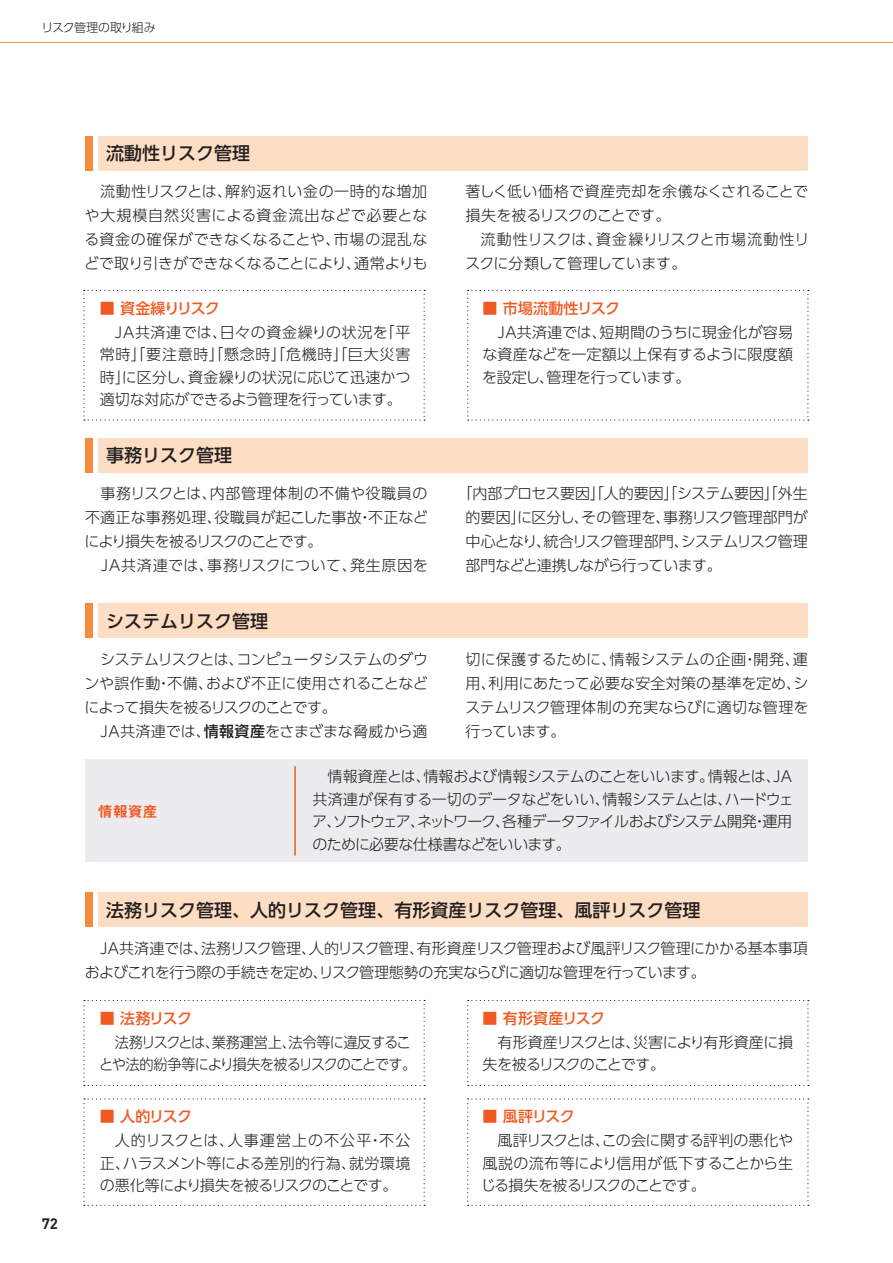
<style>
.page{position:relative;width:893px;height:1263px;background:#fff}
.page>*{position:absolute;margin:0;border:0;box-sizing:border-box;transform-origin:0 0}
.t1{font:500 18px "UD Shin Go Pro";color:#231f20}
.t2{font:300 15px/24px "UD Shin Go Pro";letter-spacing:-.03em;color:#231f20;text-align:justify}
.t3{font:300 15px/24px "UD Shin Go Pro";letter-spacing:.015em;color:#231f20}
.t4{font:300 15px/22.5px "UD Shin Go Pro";letter-spacing:-.055em;color:#231f20;scale:.95 1}
.t5{font:300 15px/24px "UD Shin Go Pro";color:#231f20}
.t6{font:300 15px/24px "UD Shin Go Pro";letter-spacing:-.01em;color:#231f20}
.t7{font:300 15px/22.5px "UD Shin Go Pro";letter-spacing:-.055em;color:#231f20}
.t8{font:500 15px "UD Shin Go Pro";letter-spacing:-.06em;color:#f15921}
.t9{font:500 15px "UD Shin Go Pro";letter-spacing:.01em;color:#f15921}
.t10{font:500 15px "UD Shin Go Pro";letter-spacing:-.025em;color:#f15921}
.t11{font:15px "Midashi Go Pro MB31";color:#f15921}
.t12{font:700 15px "DIN Pro";color:#231f20}
.t13{font:300 12px "UD Shin Go Pro";letter-spacing:-.065em;color:#231f20}
.s1{font-weight:500}
</style>
<div class="page">
<svg style="left:83px;top:290px;width:342px;height:131px"></svg>
<svg style="left:467px;top:290px;width:342px;height:131px"></svg>
<div style="left:85px;top:760px;width:723px;height:102px;background:#ececee"></div>
<hr style="left:294px;top:766px;width:2px;height:89px;background:#f15921">
<hr style="left:0;top:42px;width:893px;height:1px;background:#f58b3c">
<svg style="left:83px;top:1000px;width:342px;height:86px"></svg>
<svg style="left:467px;top:1000px;width:342px;height:86px"></svg>
<svg style="left:83px;top:1098px;width:342px;height:108px"></svg>
<svg style="left:467px;top:1098px;width:342px;height:108px"></svg>
<div style="left:85px;top:136px;width:723px;height:34px;background:#fddec4"></div>
<div style="left:85px;top:136px;width:9px;height:34px;background:#f58b3c"></div>
<hr style="left:94px;top:136px;width:4px;height:34px;background:#fff">
<div style="left:85px;top:438px;width:723px;height:34px;background:#fddec4"></div>
<div style="left:85px;top:438px;width:9px;height:34px;background:#f58b3c"></div>
<hr style="left:94px;top:438px;width:4px;height:34px;background:#fff">
<div style="left:85px;top:604px;width:723px;height:34px;background:#fddec4"></div>
<div style="left:85px;top:604px;width:9px;height:34px;background:#f58b3c"></div>
<hr style="left:94px;top:604px;width:4px;height:34px;background:#fff">
<div style="left:85px;top:893px;width:723px;height:34px;background:#fddec4"></div>
<div style="left:85px;top:893px;width:9px;height:34px;background:#f58b3c"></div>
<hr style="left:94px;top:893px;width:4px;height:34px;background:#fff">
<p class="t13" style="left:41px;top:18px;width:116px">リスク管理の取り組み</p>
<p class="t1" style="left:106px;top:138px;width:145px">流動性リスク管理</p>
<p class="t2" style="left:84px;top:179px;width:345px;text-indent:16px">流動性リスクとは、解約返れい金の一時的な増加や大規模自然災害による資金流出などで必要となる資金の確保ができなくなることや、市場の混乱などで取り引きができなくなることにより、通常よりも</p>
<p class="t5" style="left:466px;top:179px;width:344px">著しく低い価格で資産売却を余儀なくされることで損失を被るリスクのことです。</p>
<p class="t6" style="left:465px;top:227px;width:346px;text-indent:15px">流動性リスクは、資金繰りリスクと市場流動性リスクに分類して管理しています。</p>
<p class="t8" style="left:100px;top:296px;width:122px">■ 資金繰りリスク</p>
<p class="t2" style="left:100px;top:320px;width:312px;line-height:22.5px;text-indent:15px">JA共済連では、日々の資金繰りの状況を「平常時」「要注意時」「懸念時」「危機時」「巨大災害時」に区分し、資金繰りの状況に応じて迅速かつ適切な対応ができるよう管理を行っています。</p>
<p class="t1" style="left:106px;top:440px;width:127px">事務リスク管理</p>
<p class="t9" style="left:483px;top:296px;width:139px">■ 市場流動性リスク</p>
<p class="t2" style="left:482px;top:320px;width:312px;line-height:22.5px;text-indent:15px">JA共済連では、短期間のうちに現金化が容易な資産などを一定額以上保有するように限度額を設定し、管理を行っています。</p>
<p class="t3" style="left:84px;top:481px;width:345px">　事務リスクとは、内部管理体制の不備や役職員の不適正な事務処理、役職員が起こした事故・不正などにより損失を被るリスクのことです。<br>　JA共済連では、事務リスクについて、発生原因を</p>
<p class="t2" style="left:466px;top:481px;width:344px;text-indent:-8px">「内部プロセス要因」「人的要因」「システム要因」「外生的要因」に区分し、その管理を、事務リスク管理部門が中心となり、統合リスク管理部門、システムリスク管理部門などと連携しながら行っています。</p>
<p class="t1" style="left:106px;top:606px;width:163px">システムリスク管理</p>
<p class="t2" style="left:84px;top:647px;width:345px;text-align:left">　システムリスクとは、コンピュータシステムのダウンや誤作動・不備、および不正に使用されることなどによって損失を被るリスクのことです。<br>　JA共済連では、<span class="s1">情報資産</span>をさまざまな脅威から適</p>
<p class="t2" style="left:465px;top:647px;width:345px">切に保護するために、情報システムの企画・開発、運用、利用にあたって必要な安全対策の基準を定め、システムリスク管理体制の充実ならびに適切な管理を行っています。</p>
<p class="t11" style="left:98px;top:799px;width:61px">情報資産</p>
<p class="t2" style="left:312px;top:765px;width:483px;line-height:22.5px;text-indent:15px">情報資産とは、情報および情報システムのことをいいます。情報とは、JA共済連が保有する一切のデータなどをいい、情報システムとは、ハードウェア、ソフトウェア、ネットワーク、各種データファイルおよびシステム開発・運用のために必要な仕様書などをいいます。</p>
<p class="t1" style="left:106px;top:895px;width:596px">法務リスク管理、人的リスク管理、有形資産リスク管理、風評リスク管理</p>
<p class="t2" style="left:85px;top:936px;width:725px">　JA共済連では、法務リスク管理、人的リスク管理、有形資産リスク管理および風評リスク管理にかかる基本事項およびこれを行う際の手続きを定め、リスク管理態勢の充実ならびに適切な管理を行っています。</p>
<p class="t12" style="left:42px;top:1211px;width:18px">72</p>
<p class="t8" style="left:100px;top:1006px;width:94px">■ 法務リスク</p>
<p class="t4" style="left:99px;top:1030px;width:335px;text-indent:16px">法務リスクとは、業務運営上、法令等に違反することや法的紛争等により損失を被るリスクのことです。</p>
<p class="t8" style="left:100px;top:1104px;width:94px">■ 人的リスク</p>
<p class="t2" style="left:100px;top:1129px;width:312px;line-height:22.5px;text-indent:15px">人的リスクとは、人事運営上の不公平・不公正、ハラスメント等による差別的行為、就労環境の悪化等により損失を被るリスクのことです。</p>
<p class="t10" style="left:483px;top:1006px;width:124px">■ 有形資産リスク</p>
<p class="t7" style="left:483px;top:1030px;width:312px;text-indent:15px">有形資産リスクとは、災害により有形資産に損失を被るリスクのことです。</p>
<p class="t8" style="left:483px;top:1104px;width:94px">■ 風評リスク</p>
<p class="t2" style="left:481px;top:1129px;width:314px;line-height:22.5px;text-indent:17px">風評リスクとは、この会に関する評判の悪化や風説の流布等により信用が低下することから生じる損失を被るリスクのことです。</p>
</div>
